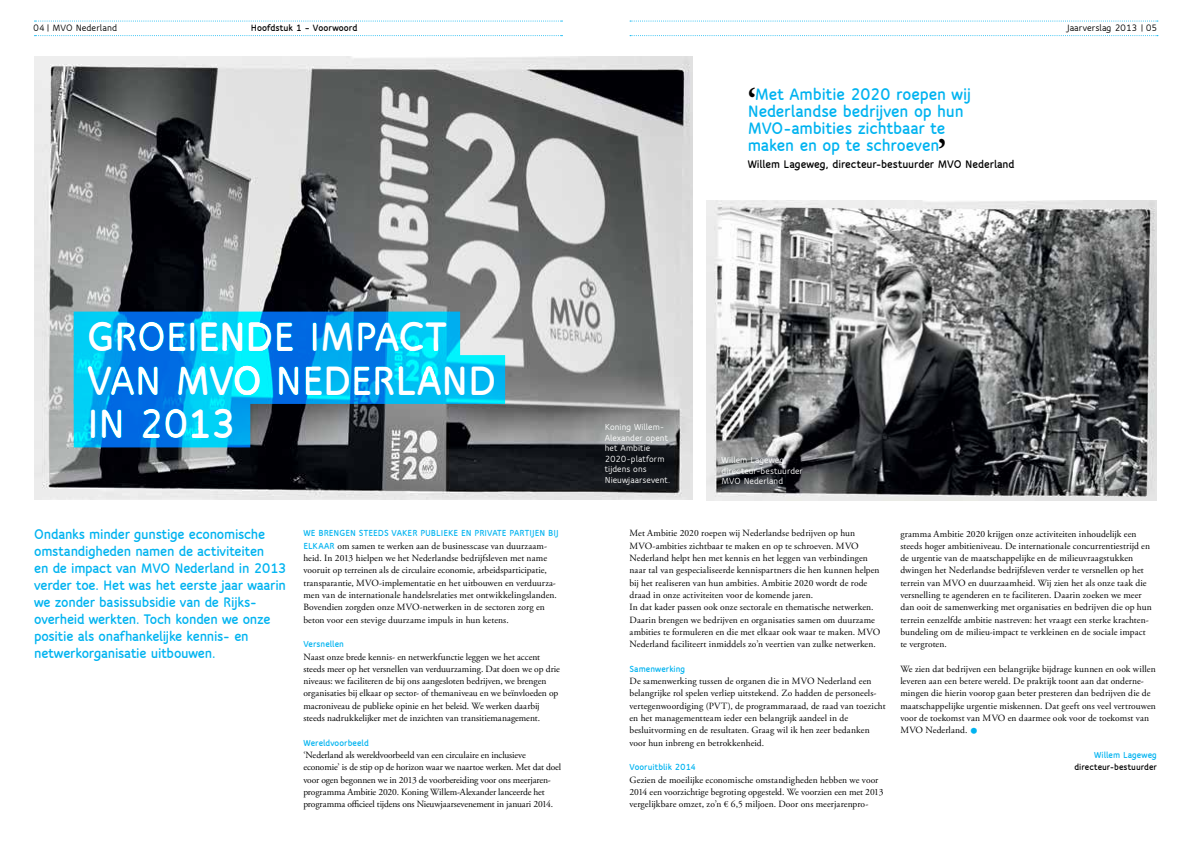
<style>
.page{position:relative;width:1191px;height:842px;background:#fff}
.page>*{position:absolute;margin:0;border:0;box-sizing:border-box;transform-origin:0 0}
.t1{font:800 44.4px/43.5px "Speak TF";letter-spacing:-.02em;color:#fff}
.t2{font:21.5px "Adobe Garamond Pro";color:#00b3f0}
.t3{font:800 18px/17px "Speak TF";letter-spacing:-.015em;color:#00b3f0}
.t4{font:800 15px/17px "Speak TF";letter-spacing:-.02em;color:#00b3f0}
.t5{font:800 12px "Speak TF";letter-spacing:-.005em;color:#000}
.t6{font:700 10px "Speak TF";color:#000}
.t7{font:800 10px "Speak TF";letter-spacing:.005em;color:#000}
.t8{font:9.5px/12.3px "Adobe Garamond Pro";letter-spacing:.005em;color:#000}
.t9{font:9.5px/12.3px "Adobe Garamond Pro";letter-spacing:-.015em;color:#000}
.t10{font:700 9.5px/10.5px "Speak TF";letter-spacing:.005em;color:#fff}
.t11{font:800 9.5px "Speak TF";letter-spacing:.005em;color:#00b3f0}
.t12{font:800 9.5px "Speak TF";color:#000}
.t13{font:800 9.5px "Speak TF";letter-spacing:-.025em;color:#00b3f0}
.s1{font-family:"Adobe Garamond Pro";font-weight:700;font-size:33.2px;color:#000}
.s2{font-family:"Speak TF";font-weight:800;color:#00b3f0}
</style>
<div class="page">
<svg style="left:630px;top:21px;width:528px;height:1px"></svg>
<svg style="left:35px;top:21px;width:527px;height:1px"></svg>
<svg style="left:630px;top:35px;width:528px;height:1px"></svg>
<svg style="left:35px;top:35px;width:527px;height:1px"></svg>
<img style="left:34px;top:57px;width:658px;height:442px">
<img style="left:707px;top:200px;width:450px;height:300px">
<svg style="left:74px;top:312px;width:386px;height:43px"></svg>
<svg style="left:74px;top:355px;width:431px;height:49px"></svg>
<svg style="left:74px;top:399px;width:176px;height:48px"></svg>
<p class="t6" style="left:33px;top:22px;width:85px">04 | MVO Nederland</p>
<p class="t7" style="left:251px;top:22px;width:108px">Hoofdstuk 1 – Voorwoord</p>
<p class="t6" style="left:1067px;top:22px;width:92px">Jaarverslag 2013 | 05</p>
<h3 class="t3" style="left:747px;top:85px;width:226px"><span class="s1">‘</span>Met Ambitie 2020 roepen wij<br>Nederlandse bedrijven op hun<br>MVO-ambities zichtbaar te maken en op te schroeven<span class="s1">’</span></h3>
<p class="t5" style="left:747px;top:157px;width:268px">Willem Lageweg, directeur- bestuurder MVO Nederland</p>
<h1 class="t1" style="left:87px;top:315px;width:361px">Groeiende impact van MVO</h1>
<h1 class="t1" style="left:275px;top:358px;width:223px">N ederland</h1>
<h1 class="t1" style="left:87px;top:402px;width:151px">in 2013</h1>
<p class="t4" style="left:34px;top:525px;width:254px">Ondanks minder gunstige economische omstandigheden namen de activiteiten<br>en de impact van MVO Nederland in 2013 verder toe. Het was het eerste jaar waarin we zonder basissubsidie van de Rijks&shy;overheid werkten. Toch konden we onze positie als onafhankelijke kennis- en netwerkorganisatie uitbouwen.</p>
<p class="t11" style="left:303px;top:528px;width:257px">We brengen steeds vaker publieke en private partijen bij</p>
<p class="t8" style="left:303px;top:540px;width:255px"><span class="s2">elkaar</span> om samen te werken aan de businesscase van duurzaam&shy;heid. In 2013 hielpen we het Nederlandse bedrijfsleven met name vooruit op terreinen als de circulaire economie, arbeidsparticipatie, transparantie, MVO-implementatie en het uitbouwen en verduurza&shy;men van de internationale handelsrelaties met ontwikkelingslanden.<br>Bovendien zorgden onze MVO-netwerken in de sectoren zorg en beton voor een stevige duurzame impuls in hun ketens.</p>
<p class="t11" style="left:303px;top:638px;width:42px">Versnellen</p>
<p class="t8" style="left:303px;top:651px;width:258px">Naast onze brede kennis- en netwerkfunctie leggen we het accent steeds meer op het versnellen van verduurzaming. Dat doen we op drie niveaus: we faciliteren de bij ons aangesloten bedrijven, we brengen organisaties bij elkaar op sector- of themaniveau en we beïnvloeden op macroniveau de publieke opinie en het beleid. We werken daarbij steeds nadrukkelijker met de inzichten van transitiemanagement.</p>
<p class="t11" style="left:303px;top:737px;width:67px">Wereldvoorbeeld</p>
<p class="t9" style="left:303px;top:749px;width:259px">‘Nederland als wereldvoorbeeld van een circulaire en inclusieve economie’ is de stip op de horizon waar we naartoe werken. Met dat doel voor ogen begonnen we in 2013 de voorbereiding voor ons meerjaren&shy;programma Ambitie 2020. Koning Willem-Alexander lanceerde het programma officieel tijdens ons Nieuwjaarsevenement in januari 2014.</p>
<p class="t10" style="left:605px;top:422px;width:67px">Koning Willem-<br>Alexander opent het Ambitie<br>2020-platform tijdens ons<br>Nieuwjaarsevent.</p>
<p class="t10" style="left:721px;top:455px;width:83px">Willem Lageweg, directeur-bestuurder<br>MVO Nederland</p>
<p class="t8" style="left:629px;top:528px;width:252px">Met Ambitie 2020 roepen wij Nederlandse bedrijven op hun MVO-ambities zichtbaar te maken en op te schroeven. MVO Nederland helpt hen met kennis en het leggen van verbindingen naar tal van gespecialiseerde kennispartners die hen kunnen helpen bij het realiseren van hun ambities. Ambitie 2020 wordt de rode draad in onze activiteiten voor de komende jaren.<br>In dat kader passen ook onze sectorale en thematische netwerken.<br>Daarin brengen we bedrijven en organisaties samen om duurzame ambities te formuleren en die met elkaar ook waar te maken. MVO Nederland faciliteert inmiddels zo’n veertien van zulke netwerken.</p>
<p class="t11" style="left:629px;top:663px;width:57px">Samenwerking</p>
<p class="t8" style="left:629px;top:675px;width:258px">De samenwerking tussen de organen die in MVO Nederland een belangrijke rol spelen verliep uitstekend. Zo hadden de personeels&shy;vertegenwoordiging (PVT), de programmaraad, de raad van toezicht en het managementteam ieder een belangrijk aandeel in de besluitvorming en de resultaten. Graag wil ik hen zeer bedanken voor hun inbreng en betrokkenheid.</p>
<p class="t13" style="left:629px;top:761px;width:68px">Vooruitblik 2014</p>
<p class="t8" style="left:629px;top:774px;width:255px">Gezien de moeilijke economische omstandigheden hebben we voor<br>2014 een voorzichtige begroting opgesteld. We voorzien een met 2013 vergelijkbare omzet, zo’n € 6,5 miljoen. Door ons meerjarenpro-</p>
<p class="t8" style="left:900px;top:528px;width:253px">gramma Ambitie 2020 krijgen onze activiteiten inhoudelijk een steeds hoger ambitieniveau. De internationale concurrentiestrijd en de urgentie van de maatschappelijke en de milieuvraagstukken dwingen het Nederlandse bedrijfsleven verder te versnellen op het terrein van MVO en duurzaamheid. Wij zien het als onze taak die versnelling te agenderen en te faciliteren. Daarin zoeken we meer dan ooit de samenwerking met organisaties en bedrijven die op hun terrein eenzelfde ambitie nastreven: het vraagt een sterke krachten&shy;bundeling om de milieu-impact te verkleinen en de sociale impact te vergroten.</p>
<p class="t8" style="left:900px;top:663px;width:257px">We zien dat bedrijven een belangrijke bijdrage kunnen en ook willen leveren aan een betere wereld. De praktijk toont aan dat onderne&shy;mingen die hierin voorop gaan beter presteren dan bedrijven die de maatschappelijke urgentie miskennen. Dat geeft ons veel vertrouwen voor de toekomst van MVO en daarmee ook voor de toekomst van MVO Nederland.</p>
<h2 class="t2" style="left:969px;top:718px;width:10px">•</h2>
<p class="t11" style="left:1094px;top:749px;width:64px">Willem Lageweg</p>
<p class="t12" style="left:1074px;top:761px;width:84px">directeur- bestuurder</p>
</div>
